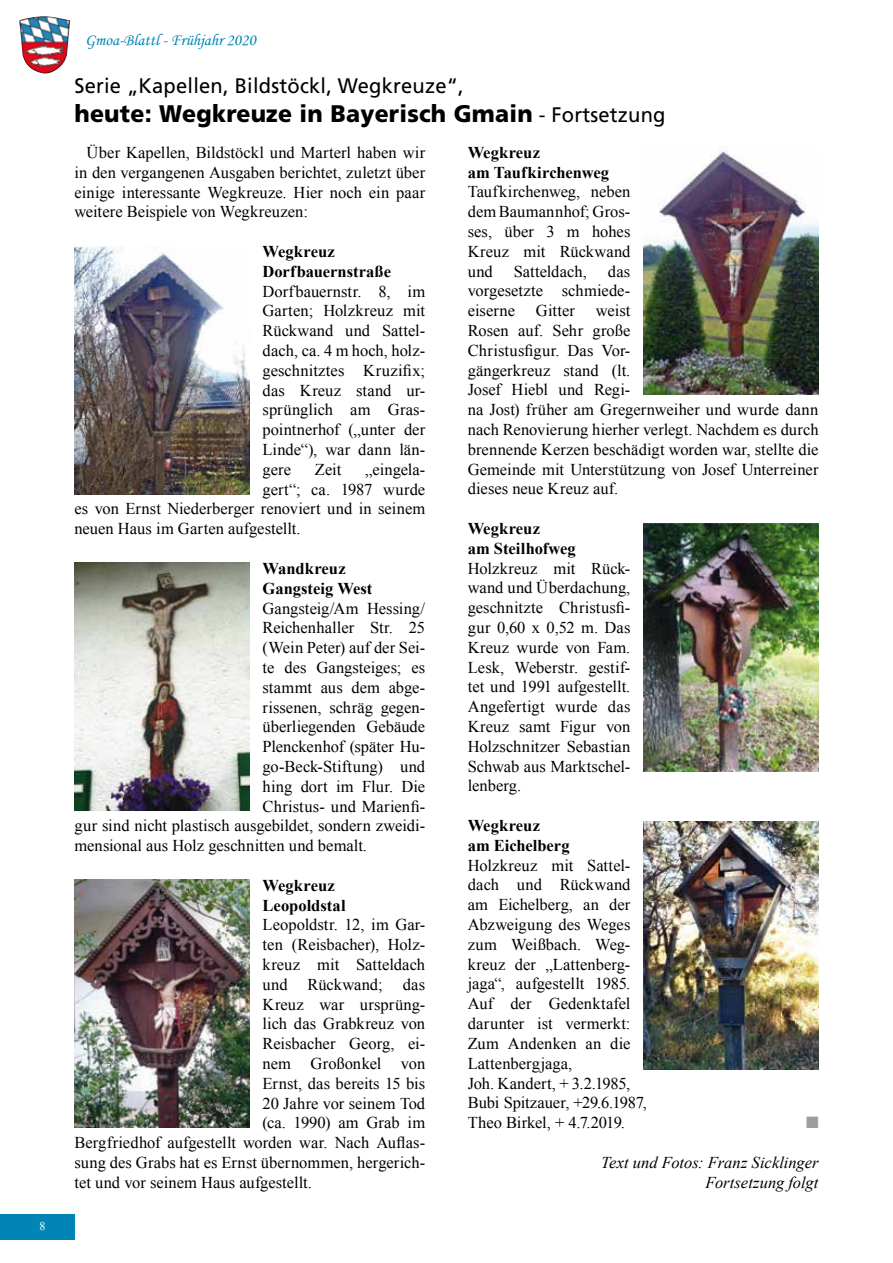
<style>
.page{position:relative;width:893px;height:1263px;background:#fff}
.page>*{position:absolute;margin:0;border:0;box-sizing:border-box;transform-origin:0 0}
.t1{font:900 24px "Frutiger";letter-spacing:.01em;color:#000;scale:.96 1}
.t2{font:21px "Frutiger";letter-spacing:.01em;color:#000;scale:.96 1}
.t3{font:16.5px/19.8px "Times New Roman";color:#000;text-align:justify}
.t4{font:700 16.5px/19.8px "Times New Roman";color:#000}
.t5{font:italic 16.5px/19.8px "Times New Roman";color:#000;text-align:right}
.t6{font:16.5px "Monotype Corsiva";color:#0085b6}
.t7{font:16.5px "Zapf Dingbats ITC";color:#9c9e9f}
.t8{font:12px "Times New Roman";color:#fff}
.s1{font-weight:400;font-size:21px}
</style>
<div class="page">
<div style="left:0;top:1214px;width:74px;height:25px;background:#0085b6"></div>
<img style="left:19px;top:16px;width:51px;height:58px">
<img style="left:74px;top:247px;width:176px;height:248px">
<img style="left:643px;top:147px;width:176px;height:248px">
<img style="left:74px;top:563px;width:176px;height:248px">
<img style="left:643px;top:524px;width:176px;height:248px">
<img style="left:74px;top:879px;width:176px;height:248px">
<img style="left:643px;top:821px;width:176px;height:248px">
<p class="t8" style="left:40px;top:1217px;width:7px">8</p>
<p class="t6" style="left:85px;top:30px;width:172px">Gmoa-Blattl - Frühjahr 2020</p>
<p class="t2" style="left:74px;top:73px;width:407px">Serie „Kapellen, Bildstöckl, Wegkreuze“,</p>
<h1 class="t1" style="left:74px;top:99px;width:617px">heute: Wegkreuze in Bayerisch Gmain <span class="s1">- Fortsetzung</span></h1>
<p class="t3" style="left:74px;top:142px;width:352px;text-indent:12px">Über Kapellen, Bildstöckl und Marterl haben wir in den vergangenen Ausgaben berichtet, zuletzt über einige interessante Wegkreuze. Hier noch ein paar weitere Beispiele von Wegkreuzen:</p>
<p class="t4" style="left:263px;top:241px;width:130px">Wegkreuz<br>Dorfbauernstraße</p>
<p class="t3" style="left:263px;top:281px;width:164px">Dorfbauernstr. 8, im Garten; Holzkreuz mit Rückwand und Sattel&shy;dach, ca. 4 m hoch, holz&shy;geschnitztes Kruzifix; das Kreuz stand ur&shy;sprünglich am Gras&shy;pointnerhof („unter der Linde“), war dann län&shy;gere</p>
<p class="t4" style="left:468px;top:142px;width:143px">Wegkreuz<br>am Taufkirchenweg</p>
<p class="t3" style="left:468px;top:182px;width:164px">Taufkirchenweg, neben dem Baumannhof; Gros&shy;ses, über 3 m hohes Kreuz mit Rückwand und</p>
<p class="t3" style="left:468px;top:261px;width:164px;text-indent:140px">das vorgesetzte schmiede&shy;eiserne</p>
<p class="t3" style="left:514px;top:261px;width:75px">Satteldach,</p>
<p class="t3" style="left:468px;top:300px;width:352px;text-align:left;text-indent:128px">weist<br>Rosen auf. Sehr große<br>Christusfigur. Das Vor-<br>gängerkreuz stand (lt.<br>Josef Hiebl und Regi-<br>na Jost) früher am Gregernweiher und wurde dann nach Renovierung hierher verlegt. Nachdem es durch brennende Kerzen beschädigt worden war, stellte die<br>Gemeinde mit Unterstützung von Josef Unterreiner dieses neue Kreuz auf.</p>
<p class="t4" style="left:468px;top:518px;width:110px">Wegkreuz<br>am Steilhofweg</p>
<p class="t3" style="left:468px;top:558px;width:164px">Holzkreuz mit Rück&shy;wand und Überdachung, geschnitzte Christusfi&shy;gur 0,60 x 0,52 m. Das Kreuz wurde von Fam.<br>Lesk, Weberstr. gestif&shy;tet und 1991 aufgestellt.<br>Angefertigt wurde das Kreuz samt Figur von Holzschnitzer Sebastian Schwab aus Marktschel&shy;lenberg.</p>
<p class="t4" style="left:468px;top:815px;width:103px">Wegkreuz<br>am Eichelberg</p>
<p class="t3" style="left:468px;top:855px;width:181px;text-align:left">Holzkreuz mit Sattel&shy;dach und Rückwand am Eichelberg, an der<br>Abzweigung des Weges zum Weißbach. Weg&shy;kreuz der „Lattenberg&shy;jaga“, aufgestellt 1985.<br>Auf der Gedenktafel darunter ist vermerkt:<br>Zum Andenken an die<br>Lattenbergjaga,<br>Joh. Kandert, + 3.2.1985,<br>Bubi Spitzauer, +29.6.1987,<br>Theo Birkel, + 4.7.2019.</p>
<p class="t3" style="left:536px;top:300px;width:41px">Gitter</p>
<p class="t3" style="left:315px;top:459px;width:28px">Zeit</p>
<p class="t3" style="left:365px;top:459px;width:62px">„eingela-</p>
<p class="t3" style="left:263px;top:479px;width:164px">gert“; ca. 1987 wurde</p>
<p class="t3" style="left:74px;top:499px;width:352px">es von Ernst Niederberger renoviert und in seinem</p>
<p class="t3" style="left:74px;top:519px;width:228px">neuen Haus im Garten aufgestellt.</p>
<p class="t4" style="left:263px;top:558px;width:111px">Wandkreuz<br>Gangsteig West</p>
<p class="t3" style="left:263px;top:598px;width:164px">Gangsteig/Am Hessing/</p>
<p class="t3" style="left:263px;top:618px;width:164px">Reichenhaller Str. 25</p>
<p class="t3" style="left:263px;top:637px;width:164px">(Wein Peter) auf der Sei-</p>
<p class="t3" style="left:263px;top:657px;width:164px">te des Gangsteiges; es</p>
<p class="t3" style="left:263px;top:677px;width:164px">stammt aus dem abge-</p>
<p class="t3" style="left:263px;top:697px;width:164px">rissenen, schräg gegen-</p>
<p class="t3" style="left:263px;top:717px;width:164px">überliegenden Gebäude</p>
<p class="t3" style="left:263px;top:736px;width:164px">Plenckenhof (später Hu-</p>
<p class="t3" style="left:263px;top:756px;width:164px">go-Beck-Stiftung) und</p>
<p class="t3" style="left:263px;top:776px;width:164px">hing dort im Flur. Die</p>
<p class="t3" style="left:263px;top:796px;width:164px">Christus- und Marienfi-</p>
<p class="t3" style="left:74px;top:816px;width:352px">gur sind nicht plastisch ausgebildet, sondern zweidi-</p>
<p class="t3" style="left:74px;top:835px;width:294px">mensional aus Holz geschnitten und bemalt.</p>
<p class="t4" style="left:263px;top:875px;width:84px">Wegkreuz<br>Leopoldstal</p>
<p class="t3" style="left:263px;top:915px;width:164px">Leopoldstr. 12, im Gar-</p>
<p class="t3" style="left:263px;top:934px;width:164px">ten (Reisbacher), Holz-</p>
<p class="t3" style="left:263px;top:954px;width:164px">kreuz mit Satteldach</p>
<p class="t3" style="left:263px;top:974px;width:164px">und Rückwand; das</p>
<p class="t3" style="left:263px;top:994px;width:164px">Kreuz war ursprüng-</p>
<p class="t3" style="left:263px;top:1014px;width:164px">lich das Grabkreuz von</p>
<p class="t3" style="left:263px;top:1033px;width:164px">Reisbacher Georg, ei-</p>
<p class="t3" style="left:263px;top:1053px;width:164px">nem Großonkel von</p>
<p class="t3" style="left:263px;top:1073px;width:164px">Ernst, das bereits 15 bis</p>
<p class="t3" style="left:263px;top:1093px;width:164px">20 Jahre vor seinem Tod</p>
<p class="t3" style="left:263px;top:1113px;width:164px">(ca. 1990) am Grab im</p>
<p class="t3" style="left:74px;top:1132px;width:352px">Bergfriedhof aufgestellt worden war. Nach Auflas-</p>
<p class="t3" style="left:74px;top:1152px;width:352px">sung des Grabs hat es Ernst übernommen, hergerich-</p>
<p class="t3" style="left:74px;top:1172px;width:239px">tet und vor seinem Haus aufgestellt.</p>
<p class="t7" style="left:806px;top:1115px;width:14px">■</p>
<p class="t5" style="left:601px;top:1152px;width:219px">Text und Fotos: Franz Sicklinger<br>Fortsetzung folgt</p>
</div>
